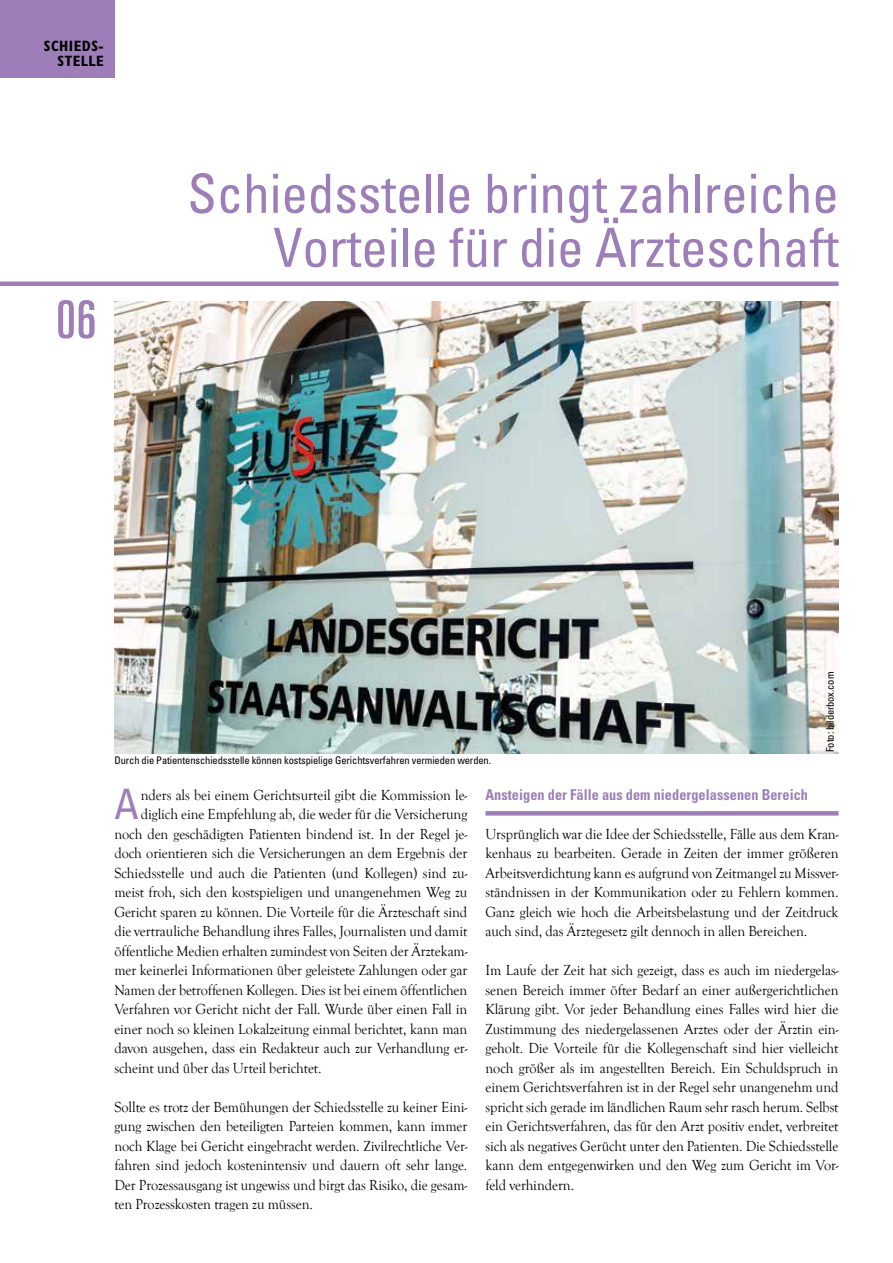
<style>
.page{position:relative;width:893px;height:1263px;background:#fff}
.page>*{position:absolute;margin:0;border:0;box-sizing:border-box;transform-origin:0 0}
.t1{font:condensed 54px/54px "Univers LT Std";color:#9d7eb8;text-align:right}
.t2{font:ultra-condensed 52.5px "Univers LT Std";color:#9d7eb8}
.t3{font:condensed 42px "Univers LT Std";color:#9d7eb8;scale:.95 1}
.t4{font:15px/19.5px "Goudy Old Style T";letter-spacing:-.005em;color:#000;text-align:justify;scale:.95 1}
.t5{font:700 condensed 15px "Univers LT Std";letter-spacing:.005em;color:#9d7eb8;scale:.95 1}
.t6{font:700 condensed 15px/15px "Gill Sans MT Pro";letter-spacing:.03em;color:#000;text-align:right}
.t7{font:condensed 10.5px "Univers LT Std";letter-spacing:-.01em;color:#000}
</style>
<div class="page">
<div style="left:0;top:281px;width:838px;height:5px;background:#9d7eb8"></div>
<div style="left:0;top:0;width:114px;height:78px;background:#9d7eb8"></div>
<div style="left:485px;top:811px;width:353px;height:5px;background:#9d7eb8"></div>
<img style="left:114px;top:302px;width:724px;height:451px">
<p class="t6" style="left:44px;top:38px;width:61px">SCHIEDS-<br>STELLE</p>
<h2 class="t2" style="left:56px;top:290px;width:42px">06</h2>
<h1 class="t1" style="left:187px;top:166px;width:653px">Schiedsstelle bringt zahlreiche<br>Vorteile für die Ärzteschaft</h1>
<p class="t7" style="left:114px;top:754px;width:378px">Durch die Patientenschiedsstelle können kostspielige Gerichtsverfahren vermieden werden.</p>
<p class="t7" style="left:823px;top:752px;width:82px;rotate:-90deg">Foto: bilderbox.com</p>
<h3 class="t3" style="left:114px;top:777px;width:27px">A</h3>
<p class="t4" style="left:141px;top:785px;width:345px">nders als bei einem Gerichtsurteil gibt die Kommission le-</p>
<p class="t4" style="left:141px;top:805px;width:345px">diglich eine Empfehlung ab, die weder für die Versicherung</p>
<p class="t4" style="left:114px;top:824px;width:373px">noch den geschädigten Patienten bindend ist. In der Regel je-</p>
<p class="t4" style="left:114px;top:844px;width:373px">doch orientieren sich die Versicherungen an dem Ergebnis der</p>
<p class="t4" style="left:114px;top:863px;width:373px">Schiedsstelle und auch die Patienten (und Kollegen) sind zu-</p>
<p class="t4" style="left:114px;top:883px;width:373px">meist froh, sich den kostspieligen und unangenehmen Weg zu</p>
<p class="t4" style="left:114px;top:902px;width:373px">Gericht sparen zu können. Die Vorteile für die Ärzteschaft sind</p>
<p class="t4" style="left:114px;top:922px;width:373px">die vertrauliche Behandlung ihres Falles, Journalisten und damit</p>
<p class="t4" style="left:114px;top:941px;width:373px">öffentliche Medien erhalten zumindest von Seiten der Ärztekam-</p>
<p class="t4" style="left:114px;top:961px;width:373px">mer keinerlei Informationen über geleistete Zahlungen oder gar</p>
<p class="t4" style="left:114px;top:980px;width:373px">Namen der betroffenen Kollegen. Dies ist bei einem öffentlichen</p>
<p class="t4" style="left:114px;top:1000px;width:373px">Verfahren vor Gericht nicht der Fall. Wurde über einen Fall in</p>
<p class="t4" style="left:114px;top:1019px;width:373px">einer noch so kleinen Lokalzeitung einmal berichtet, kann man</p>
<p class="t4" style="left:114px;top:1039px;width:373px">davon ausgehen, dass ein Redakteur auch zur Verhandlung er-</p>
<p class="t4" style="left:114px;top:1058px;width:220px">scheint und über das Urteil berichtet.</p>
<p class="t4" style="left:114px;top:1097px;width:373px">Sollte es trotz der Bemühungen der Schiedsstelle zu keiner Eini&shy;gung zwischen den beteiligten Parteien kommen, kann immer noch Klage bei Gericht eingebracht werden. Zivilrechtliche Ver&shy;fahren sind jedoch kostenintensiv und dauern oft sehr lange.<br>Der Prozessausgang ist ungewiss und birgt das Risiko, die gesam&shy;ten Prozesskosten tragen zu müssen.</p>
<p class="t5" style="left:485px;top:785px;width:341px">Ansteigen der Fälle aus dem niedergelassenen Bereich</p>
<p class="t4" style="left:485px;top:824px;width:373px">Ursprünglich war die Idee der Schiedsstelle, Fälle aus dem Kran&shy;kenhaus zu bearbeiten. Gerade in Zeiten der immer größeren Arbeitsverdichtung kann es aufgrund von Zeitmangel zu Missver&shy;ständnissen in der Kommunikation oder zu Fehlern kommen.<br>Ganz gleich wie hoch die Arbeitsbelastung und der Zeitdruck auch sind, das Ärztegesetz gilt dennoch in allen Bereichen.</p>
<p class="t4" style="left:485px;top:961px;width:373px">Im Laufe der Zeit hat sich gezeigt, dass es auch im niedergelas&shy;senen Bereich immer öfter Bedarf an einer außergerichtlichen Klärung gibt. Vor jeder Behandlung eines Falles wird hier die Zustimmung des niedergelassenen Arztes oder der Ärztin ein&shy;geholt. Die Vorteile für die Kollegenschaft sind hier vielleicht noch größer als im angestellten Bereich. Ein Schuldspruch in einem Gerichtsverfahren ist in der Regel sehr unangenehm und spricht sich gerade im ländlichen Raum sehr rasch herum. Selbst ein Gerichtsverfahren, das für den Arzt positiv endet, verbreitet sich als negatives Gerücht unter den Patienten. Die Schiedsstelle kann dem entgegenwirken und den Weg zum Gericht im Vor&shy;feld verhindern.</p>
</div>
